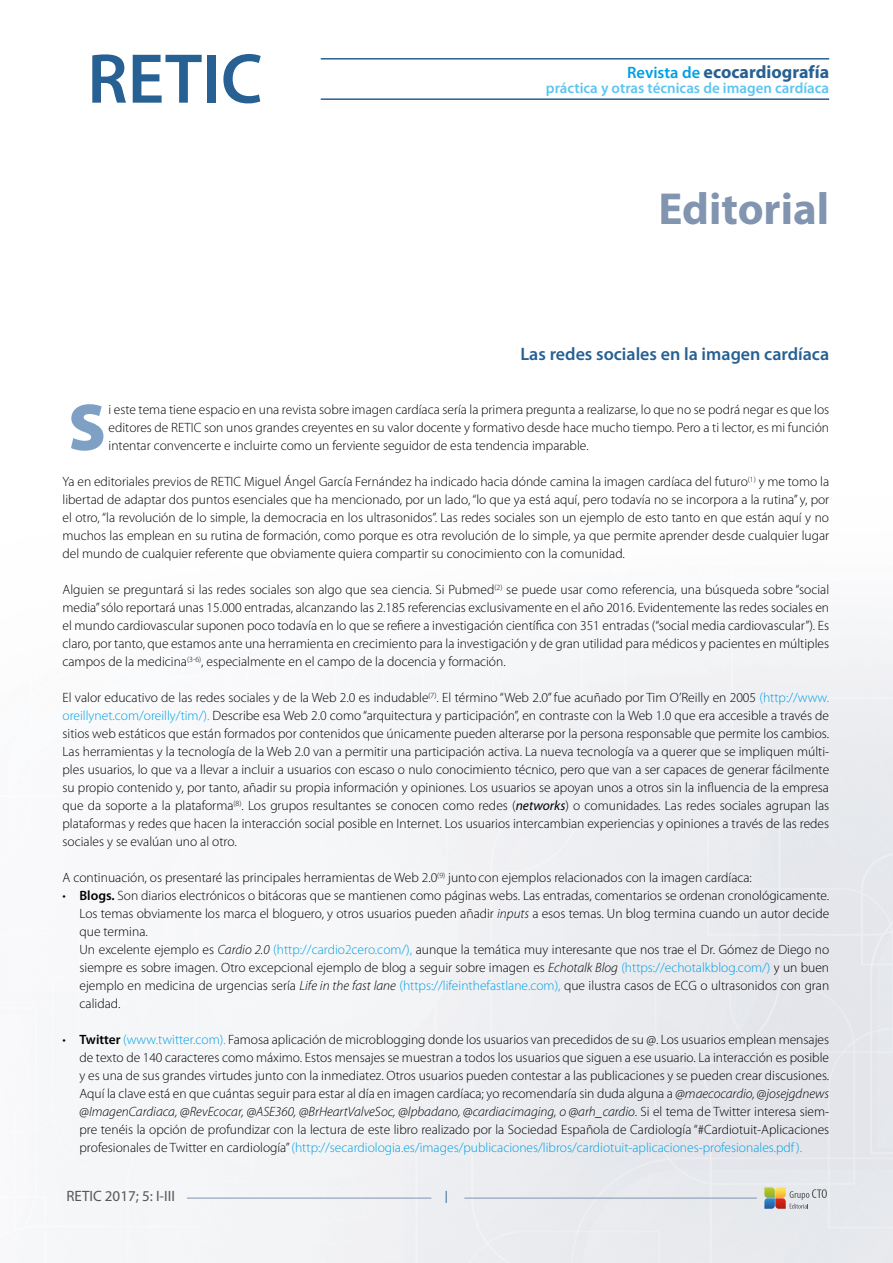
<style>
.page{position:relative;width:893px;height:1263px;background:#fff}
.page>*{position:absolute;margin:0;border:0;box-sizing:border-box;transform-origin:0 0}
.t1{font:900 66.9px "Myriad Pro";color:#7ea0c4}
.t2{font:700 45px "Myriad Pro";color:#8194b0}
.t3{font:600 18px "Myriad Pro";color:#276092}
.t4{font:700 18px "Myriad Pro";color:#276092}
.t5{font:300 18px "Myriad Pro";color:#276092}
.t6{font:600 15px "Myriad Pro";color:#5bc5f2}
.t7{font:15px "Myriad Pro";color:#575756}
.t8{font:300 13.5px/18px "Myriad Pro";color:#000;text-align:justify}
.s1{font-weight:600;font-size:16.5px;color:#009fe3}
.s2{color:#009fe3}
.s3{font-weight:400;font-style:italic}
.s4{font-weight:600}
.s5{font-style:italic}
</style>
<div class="page">
<hr style="left:321px;top:58px;width:508px;height:2px;background:#276092">
<hr style="left:321px;top:98px;width:508px;height:2px;background:#276092">
<svg style="left:92px;top:54px;width:34px;height:49px"></svg>
<svg style="left:133px;top:55px;width:69px;height:48px"></svg>
<div style="left:207px;top:55px;width:9px;height:48px;background:#276092"></div>
<svg style="left:223px;top:54px;width:38px;height:49px"></svg>
<svg style="left:764px;top:1187px;width:63px;height:22px"></svg>
<hr style="left:464px;top:1198px;width:293px;height:1px;background:#8194b0">
<hr style="left:187px;top:1198px;width:244px;height:1px;background:#8194b0">
<h3 class="t4" style="left:627px;top:60px;width:204px"><span class="s1">Revista de</span> ecocardiografía</h3>
<p class="t6" style="left:546px;top:78px;width:285px">práctica y otras técnicas de imagen cardíaca</p>
<h2 class="t2" style="left:658px;top:180px;width:172px">Editorial</h2>
<h3 class="t3" style="left:520px;top:343px;width:310px">Las redes sociales en la imagen cardíaca</h3>
<h1 class="t1" style="left:68px;top:383px;width:39px">S</h1>
<p class="t8" style="left:109px;top:401px;width:722px">i este tema tiene espacio en una revista sobre imagen cardíaca sería la primera pregunta a realizarse, lo que no se podrá negar es que los editores de RETIC son unos grandes creyentes en su valor docente y formativo desde hace mucho tiempo. Pero a ti lector, es mi función intentar convencerte e incluirte como un ferviente seguidor de esta tendencia imparable.</p>
<p class="t8" style="left:63px;top:473px;width:768px">Ya en editoriales previos de RETIC Miguel Ángel García Fernández ha indicado hacia dónde camina la imagen cardíaca del futuro<sup>(1)</sup> y me tomo la libertad de adaptar dos puntos esenciales que ha mencionado, por un lado, “lo que ya está aquí, pero todavía no se incorpora a la rutina” y, por el otro, “la revolución de lo simple, la democracia en los ultrasonidos”. Las redes sociales son un ejemplo de esto tanto en que están aquí y no muchos las emplean en su rutina de formación, como porque es otra revolución de lo simple, ya que permite aprender desde cualquier lugar del mundo de cualquier referente que obviamente quiera compartir su conocimiento con la comunidad.</p>
<p class="t8" style="left:63px;top:581px;width:768px">Alguien se preguntará si las redes sociales son algo que sea ciencia. Si Pubmed<sup>(2)</sup> se puede usar como referencia, una búsqueda sobre “social media” sólo reportará unas 15.000 entradas, alcanzando las 2.185 referencias exclusivamente en el año 2016. Evidentemente las redes sociales en el mundo cardiovascular suponen poco todavía en lo que se refiere a investigación científica con 351 entradas (“social media cardiovascular”). Es claro, por tanto, que estamos ante una herramienta en crecimiento para la investigación y de gran utilidad para médicos y pacientes en múltiples campos de la medicina<sup>(3-6)</sup>, especialmente en el campo de la docencia y formación.</p>
<p class="t8" style="left:62px;top:689px;width:768px">El valor educativo de las redes sociales y de la Web 2.0 es indudable<sup>(7)</sup>. El término “Web 2.0” fue acuñado por Tim O’Reilly en 2005 <span class="s2">(http://www. oreillynet.com/oreilly/tim/).</span> Describe esa Web 2.0 como “arquitectura y participación”, en contraste con la Web 1.0 que era accesible a través de sitios web estáticos que están formados por contenidos que únicamente pueden alterarse por la persona responsable que permite los cambios.<br>Las herramientas y la tecnología de la Web 2.0 van a permitir una participación activa. La nueva tecnología va a querer que se impliquen múlti&shy;ples usuarios, lo que va a llevar a incluir a usuarios con escaso o nulo conocimiento técnico, pero que van a ser capaces de generar fácilmente su propio contenido y, por tanto, añadir su propia información y opiniones. Los usuarios se apoyan unos a otros sin la influencia de la empresa que da soporte a la plataforma<sup>(8)</sup>. Los grupos resultantes se conocen como redes (<span class="s3">networks</span>) o comunidades. Las redes sociales agrupan las plataformas y redes que hacen la interacción social posible en Internet. Los usuarios intercambian experiencias y opiniones a través de las redes sociales y se evalúan uno al otro.</p>
<p class="t8" style="left:63px;top:869px;width:691px">A continuación, os presentaré las principales herramientas de Web 2.0<sup>(9)</sup> juntocon ejemplos relacionados con la imagen cardíaca:</p>
<p class="t8" style="left:80px;top:887px;width:751px;text-align:left;text-indent:-17px">• <span class="s4">Blogs.</span> Son diarios electrónicos o bitácoras que se mantienen como páginas webs. Las entradas, comentarios se ordenan cronológicamente.<br>Los temas obviamente los marca el bloguero, y otros usuarios pueden añadir <span class="s5">inputs</span> a esos temas. Un blog termina cuando un autor decide que termina.<br>Un excelente ejemplo es <span class="s5">Cardio 2.0</span> <span class="s2">(http://cardio2cero.com/),</span> aunque la temática muy interesante que nos trae el Dr. Gómez de Diego no siempre es sobre imagen. Otro excepcional ejemplo de blog a seguir sobre imagen es <span class="s5">Echotalk Blog</span> <span class="s2">(https://echotalkblog.com/)</span> y un buen ejemplo en medicina de urgencias sería <span class="s5">Life in the fast lane</span> <span class="s2">(https://lifeinthefastlane.com),</span> que ilustra casos de ECG o ultrasonidos con gran calidad.</p>
<p class="t8" style="left:80px;top:1031px;width:751px;text-indent:-17px">• <span class="s4">Twitter</span> <span class="s2">(www.twitter.com).</span> Famosa aplicación de microblogging donde los usuarios van precedidos de su @. Los usuarios emplean mensajes de texto de 140 caracteres como máximo. Estos mensajes se muestran a todos los usuarios que siguen a ese usuario. La interacción es posible y es una de sus grandes virtudes junto con la inmediatez. Otros usuarios pueden contestar a las publicaciones y se pueden crear discusiones.<br>Aquí la clave está en que cuántas seguir para estar al día en imagen cardíaca; yo recomendaría sin duda alguna a <span class="s5">@maecocardio, @josejgdnews @ImagenCardiaca, @RevEcocar, @ASE360, @BrHeartValveSoc, @lpbadano, @cardiacimaging, o @arh_cardio</span>. Si el tema de Twitter interesa siem&shy;pre tenéis la opción de profundizar con la lectura de este libro realizado por la Sociedad Española de Cardiología “#Cardiotuit-Aplicaciones profesionales de Twitter en cardiología” <span class="s2">(http://secardiologia.es/images/publicaciones/libros/cardiotuit-aplicaciones-profesionales.pdf).</span></p>
<p class="t7" style="left:66px;top:1187px;width:110px">RETIC 2017; 5: I-III</p>
<h3 class="t5" style="left:445px;top:1187px;width:5px">I</h3>
</div>
